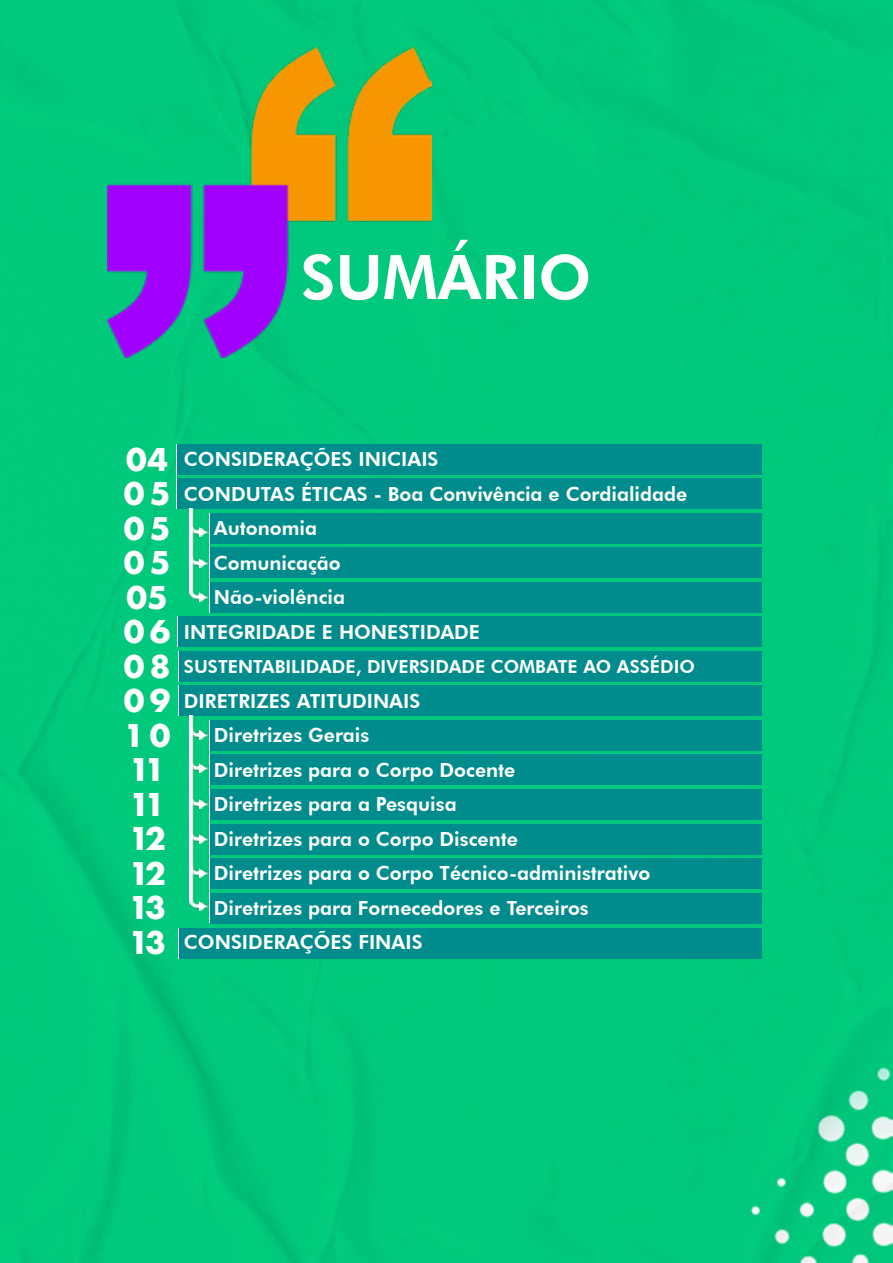
<style>
.page{position:relative;width:893px;height:1263px;background:#00c97c}
.page>*{position:absolute;margin:0;border:0;box-sizing:border-box;transform-origin:0 0}
.t1{font:800 61.5px "Futura BT";color:#fff}
.t2{font:700 34.5px/34.5px "Futura PT";letter-spacing:.025em;color:#fff}
.t3{font:800 19.5px "Futura BT";color:#fff}
.t4{font:800 18px "Futura BT";color:#fff}
</style>
<div class="page">
<div style="left:176px;top:444px;width:585px;height:30px;background:#008c8c"></div>
<div style="left:176px;top:479px;width:585px;height:30px;background:#008c8c"></div>
<div style="left:209px;top:513px;width:552px;height:30px;background:#008c8c"></div>
<div style="left:209px;top:548px;width:552px;height:30px;background:#008c8c"></div>
<div style="left:209px;top:582px;width:552px;height:30px;background:#008c8c"></div>
<div style="left:178px;top:617px;width:583px;height:30px;background:#008c8c"></div>
<div style="left:178px;top:651px;width:583px;height:30px;background:#008c8c"></div>
<div style="left:179px;top:686px;width:582px;height:30px;background:#008c8c"></div>
<div style="left:209px;top:720px;width:552px;height:30px;background:#008c8c"></div>
<div style="left:210px;top:755px;width:551px;height:30px;background:#008c8c"></div>
<div style="left:209px;top:789px;width:552px;height:30px;background:#008c8c"></div>
<div style="left:210px;top:824px;width:551px;height:30px;background:#008c8c"></div>
<div style="left:209px;top:858px;width:552px;height:30px;background:#008c8c"></div>
<div style="left:210px;top:893px;width:551px;height:30px;background:#008c8c"></div>
<hr style="left:176px;top:444px;width:1px;height:65px;background:#fff">
<img style="left:107px;top:47px;width:325px;height:310px">
<hr style="left:209px;top:513px;width:1px;height:99px;background:#fff">
<img style="left:190px;top:509px;width:18px;height:18px">
<img style="left:190px;top:527px;width:18px;height:31px">
<img style="left:190px;top:558px;width:18px;height:43px">
<img style="left:190px;top:716px;width:18px;height:13px">
<img style="left:190px;top:729px;width:18px;height:36px">
<img style="left:190px;top:765px;width:18px;height:35px">
<div style="left:179px;top:928px;width:583px;height:30px;background:#008c8c"></div>
<img style="left:190px;top:800px;width:18px;height:34px">
<img style="left:190px;top:834px;width:18px;height:33px">
<hr style="left:177px;top:617px;width:1px;height:30px;background:#fff">
<hr style="left:178px;top:651px;width:1px;height:30px;background:#fff">
<hr style="left:178px;top:686px;width:1px;height:30px;background:#fff">
<hr style="left:209px;top:720px;width:1px;height:203px;background:#fff">
<img style="left:190px;top:867px;width:18px;height:43px">
<hr style="left:178px;top:928px;width:1px;height:30px;background:#fff">
<h1 class="t1" style="left:301px;top:240px;width:292px">SUMÁRIO</h1>
<h2 class="t2" style="left:124px;top:441px;width:48px">04<br>05<br>05<br>05<br>05<br>06<br>08<br>09<br>10<br>11<br>11<br>12<br>12<br>13<br>13</h2>
<p class="t3" style="left:184px;top:448px;width:256px">CONSIDERAÇÕES INICIAIS</p>
<p class="t3" style="left:184px;top:482px;width:505px">CONDUTAS ÉTICAS - Boa Convivência e Cordialidade</p>
<p class="t3" style="left:214px;top:517px;width:104px">Autonomia</p>
<p class="t3" style="left:214px;top:551px;width:128px">Comunicação</p>
<p class="t3" style="left:214px;top:586px;width:133px">Não-violência</p>
<p class="t3" style="left:184px;top:620px;width:298px">INTEGRIDADE E HONESTIDADE</p>
<p class="t4" style="left:184px;top:656px;width:513px">SUSTENTABILIDADE, DIVERSIDADE COMBATE AO ASSÉDIO</p>
<p class="t3" style="left:184px;top:689px;width:238px">DIRETRIZES ATITUDINAIS</p>
<p class="t3" style="left:214px;top:724px;width:157px">Diretrizes Gerais</p>
<p class="t3" style="left:214px;top:758px;width:303px">Diretrizes para o Corpo Docente</p>
<p class="t3" style="left:214px;top:793px;width:244px">Diretrizes para a Pesquisa</p>
<p class="t3" style="left:214px;top:827px;width:306px">Diretrizes para o Corpo Discente</p>
<p class="t3" style="left:214px;top:862px;width:438px">Diretrizes para o Corpo Técnico-administrativo</p>
<p class="t3" style="left:214px;top:896px;width:376px">Diretrizes para Fornecedores e Terceiros</p>
<p class="t3" style="left:184px;top:931px;width:240px">CONSIDERAÇÕES FINAIS</p>
</div>
